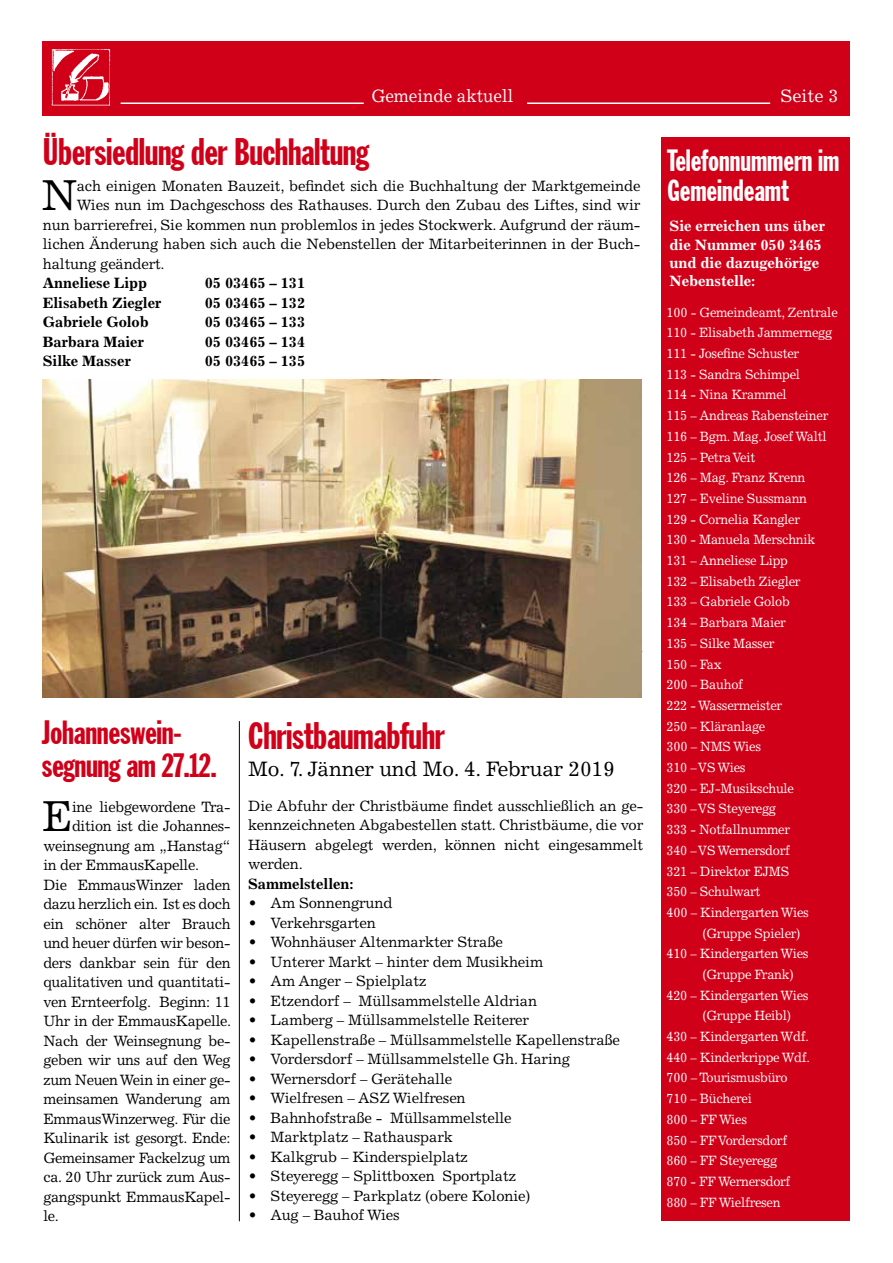
<style>
.page{position:relative;width:893px;height:1263px;background:#fff}
.page>*{position:absolute;margin:0;border:0;box-sizing:border-box;transform-origin:0 0}
.t1{font:43.5px "Excelsior LT Std";color:#000}
.t2{font:extra-condensed 37.5px "Franklin Gothic";letter-spacing:-.01em;color:#d10019}
.t3{font:extra-condensed 33px/33px "Franklin Gothic";letter-spacing:-.01em;color:#d10019}
.t4{font:extra-condensed 30px/30px "Franklin Gothic";color:#fff}
.t5{font:21px "Excelsior LT Std";letter-spacing:-.01em;color:#000}
.t6{font:18px "Excelsior LT Std";color:#fff;scale:.94 1}
.t7{font:18px "Excelsior LT Std";color:#fff}
.t8{font:15px/19.5px "Excelsior LT Std";letter-spacing:-.01em;color:#000;text-align:justify}
.t9{font:700 15px "Excelsior LT Std";letter-spacing:-.01em;color:#000}
.t10{font:700 15px/19.5px "Excelsior LT Std";letter-spacing:-.01em;color:#fff}
.t11{font:13.5px "Excelsior LT Std";letter-spacing:-.02em;color:#fff;scale:.95 1}
</style>
<div class="page">
<div style="left:42px;top:42px;width:808px;height:74px;background:#d10019"></div>
<img style="left:51px;top:49px;width:60px;height:57px">
<hr style="left:527px;top:102px;width:243px;height:2px;background:#fff">
<hr style="left:121px;top:102px;width:243px;height:2px;background:#fff">
<hr style="left:239px;top:721px;width:1px;height:500px;background:#000">
<div style="left:662px;top:137px;width:188px;height:1083px;background:#d10019"></div>
<img style="left:43px;top:379px;width:599px;height:318px">
<p class="t6" style="left:371px;top:86px;width:152px">Gemeinde aktuell</p>
<p class="t7" style="left:780px;top:86px;width:60px">Seite 3</p>
<h2 class="t2" style="left:43px;top:132px;width:328px">Übersiedlung der Buchhaltung</h2>
<h1 class="t1" style="left:41px;top:170px;width:37px">N</h1>
<p class="t8" style="left:77px;top:176px;width:565px">ach einigen Monaten Bauzeit, befindet sich die Buchhaltung der Marktgemeinde</p>
<p class="t8" style="left:77px;top:196px;width:565px">Wies nun im Dachgeschoss des Rathauses. Durch den Zubau des Liftes, sind wir</p>
<p class="t8" style="left:43px;top:215px;width:599px">nun barrierefrei, Sie kommen nun problemlos in jedes Stockwerk. Aufgrund der räum-</p>
<p class="t8" style="left:43px;top:235px;width:599px">lichen Änderung haben sich auch die Nebenstellen der Mitarbeiterinnen in der Buch-</p>
<p class="t8" style="left:43px;top:254px;width:123px">haltung geändert.</p>
<p class="t9" style="left:43px;top:275px;width:106px">Anneliese Lipp</p>
<p class="t9" style="left:205px;top:275px;width:102px">05 03465 – 131</p>
<p class="t9" style="left:43px;top:294px;width:120px">Elisabeth Ziegler</p>
<p class="t9" style="left:205px;top:294px;width:102px">05 03465 – 132</p>
<p class="t9" style="left:43px;top:314px;width:107px">Gabriele Golob</p>
<p class="t9" style="left:205px;top:314px;width:102px">05 03465 – 133</p>
<p class="t9" style="left:43px;top:333px;width:103px">Barbara Maier</p>
<p class="t9" style="left:205px;top:333px;width:102px">05 03465 – 134</p>
<p class="t9" style="left:43px;top:353px;width:90px">Silke Masser</p>
<p class="t9" style="left:205px;top:353px;width:102px">05 03465 – 135</p>
<h3 class="t3" style="left:42px;top:717px;width:177px">Johanneswein&shy;segnung am 27.12.</h3>
<h1 class="t1" style="left:42px;top:791px;width:32px">E</h1>
<p class="t8" style="left:72px;top:797px;width:160px">ine liebgewordene Tra-</p>
<p class="t8" style="left:72px;top:816px;width:160px">dition ist die Johannes-</p>
<p class="t8" style="left:43px;top:836px;width:189px">weinsegnung am „Hanstag“</p>
<p class="t8" style="left:43px;top:855px;width:157px">in der EmmausKapelle.</p>
<p class="t8" style="left:43px;top:875px;width:189px">Die EmmausWinzer laden</p>
<p class="t8" style="left:43px;top:894px;width:189px">dazu herzlich ein. Ist es doch</p>
<p class="t8" style="left:43px;top:914px;width:189px">ein schöner alter Brauch</p>
<p class="t8" style="left:43px;top:933px;width:189px">und heuer dürfen wir beson-</p>
<p class="t8" style="left:43px;top:953px;width:189px">ders dankbar sein für den</p>
<p class="t8" style="left:43px;top:972px;width:189px">qualitativen und quantitati-</p>
<p class="t8" style="left:43px;top:992px;width:189px">ven Ernteerfolg. Beginn: 11</p>
<p class="t8" style="left:43px;top:1011px;width:189px">Uhr in der EmmausKapelle.</p>
<p class="t8" style="left:43px;top:1031px;width:189px">Nach der Weinsegnung be-</p>
<p class="t8" style="left:43px;top:1050px;width:189px">geben wir uns auf den Weg</p>
<p class="t8" style="left:43px;top:1070px;width:189px">zum Neuen Wein in einer ge-</p>
<p class="t8" style="left:43px;top:1089px;width:189px">meinsamen Wanderung am</p>
<p class="t8" style="left:43px;top:1109px;width:189px">EmmausWinzerweg. Für die</p>
<p class="t8" style="left:43px;top:1128px;width:189px">Kulinarik ist gesorgt. Ende:</p>
<p class="t8" style="left:43px;top:1148px;width:189px">Gemeinsamer Fackelzug um</p>
<p class="t8" style="left:43px;top:1167px;width:189px">ca. 20 Uhr zurück zum Aus-</p>
<p class="t8" style="left:43px;top:1187px;width:189px">gangspunkt EmmausKapel-</p>
<p class="t8" style="left:43px;top:1206px;width:17px">le.</p>
<h2 class="t2" style="left:248px;top:716px;width:198px">Christbaumabfuhr</h2>
<h3 class="t5" style="left:248px;top:756px;width:368px">Mo. 7. Jänner und Mo. 4. Februar 2019</h3>
<p class="t8" style="left:248px;top:796px;width:397px">Die Abfuhr der Christbäume findet ausschließlich an ge&shy;kennzeichneten Abgabestellen statt. Christbäume, die vor Häusern abgelegt werden, können nicht eingesammelt werden.</p>
<p class="t9" style="left:248px;top:875px;width:107px">Sammelstellen:</p>
<p class="t8" style="left:248px;top:894px;width:146px">• Am Sonnengrund</p>
<p class="t8" style="left:248px;top:913px;width:129px">• Verkehrsgarten</p>
<p class="t8" style="left:248px;top:933px;width:256px">• Wohnhäuser Altenmarkter Straße</p>
<p class="t8" style="left:248px;top:952px;width:297px">• Unterer Markt – hinter dem Musikheim</p>
<p class="t8" style="left:248px;top:972px;width:180px">• Am Anger – Spielplatz</p>
<p class="t8" style="left:248px;top:991px;width:290px">• Etzendorf – Müllsammelstelle Aldrian</p>
<p class="t8" style="left:248px;top:1011px;width:282px">• Lamberg – Müllsammelstelle Reiterer</p>
<p class="t8" style="left:248px;top:1030px;width:373px">• Kapellenstraße – Müllsammelstelle Kapellenstraße</p>
<p class="t8" style="left:248px;top:1050px;width:323px">• Vordersdorf – Müllsammelstelle Gh. Haring</p>
<p class="t8" style="left:248px;top:1069px;width:206px">• Wernersdorf – Gerätehalle</p>
<p class="t8" style="left:248px;top:1089px;width:219px">• Wielfresen – ASZ Wielfresen</p>
<p class="t8" style="left:248px;top:1108px;width:265px">• Bahnhofstraße - Müllsammelstelle</p>
<p class="t8" style="left:248px;top:1128px;width:206px">• Marktplatz – Rathauspark</p>
<p class="t8" style="left:248px;top:1147px;width:221px">• Kalkgrub – Kinderspielplatz</p>
<p class="t8" style="left:248px;top:1167px;width:269px">• Steyeregg – Splittboxen Sportplatz</p>
<p class="t8" style="left:248px;top:1186px;width:284px">• Steyeregg – Parkplatz (obere Kolonie)</p>
<p class="t8" style="left:248px;top:1206px;width:153px">• Aug – Bauhof Wies</p>
<h3 class="t4" style="left:668px;top:146px;width:173px">Telefonnummern im<br>Gemeindeamt</h3>
<p class="t10" style="left:670px;top:216px;width:157px">Sie erreichen uns über die Nummer 050 3465</p>
<p class="t10" style="left:670px;top:254px;width:151px;line-height:18px">und die dazugehörige<br>Nebenstelle:</p>
<p class="t11" style="left:666px;top:304px;width:182px">100 - Gemeindeamt, Zentrale</p>
<p class="t11" style="left:666px;top:325px;width:176px">110 - Elisabeth Jammernegg</p>
<p class="t11" style="left:666px;top:346px;width:141px">111 - Josefine Schuster</p>
<p class="t11" style="left:666px;top:366px;width:142px">113 - Sandra Schimpel</p>
<p class="t11" style="left:666px;top:387px;width:128px">114 - Nina Krammel</p>
<p class="t11" style="left:666px;top:408px;width:172px">115 – Andreas Rabensteiner</p>
<p class="t11" style="left:666px;top:428px;width:170px">116 – Bgm. Mag. Josef Waltl</p>
<p class="t11" style="left:666px;top:449px;width:95px">125 – Petra Veit</p>
<p class="t11" style="left:666px;top:470px;width:148px">126 – Mag. Franz Krenn</p>
<p class="t11" style="left:666px;top:490px;width:149px">127 – Eveline Sussmann</p>
<p class="t11" style="left:666px;top:511px;width:142px">129 - Cornelia Kangler</p>
<p class="t11" style="left:666px;top:532px;width:158px">130 - Manuela Merschnik</p>
<p class="t11" style="left:666px;top:553px;width:129px">131 – Anneliese Lipp</p>
<p class="t11" style="left:666px;top:573px;width:143px">132 – Elisabeth Ziegler</p>
<p class="t11" style="left:666px;top:594px;width:131px">133 – Gabriele Golob</p>
<p class="t11" style="left:666px;top:615px;width:127px">134 – Barbara Maier</p>
<p class="t11" style="left:666px;top:635px;width:115px">135 – Silke Masser</p>
<p class="t11" style="left:666px;top:656px;width:60px">150 – Fax</p>
<p class="t11" style="left:666px;top:677px;width:82px">200 – Bauhof</p>
<p class="t11" style="left:666px;top:697px;width:123px">222 - Wassermeister</p>
<p class="t11" style="left:666px;top:718px;width:105px">250 – Kläranlage</p>
<p class="t11" style="left:666px;top:739px;width:101px">300 – NMS Wies</p>
<p class="t11" style="left:666px;top:759px;width:85px">310 – VS Wies</p>
<p class="t11" style="left:666px;top:780px;width:136px">320 – EJ-Musikschule</p>
<p class="t11" style="left:666px;top:801px;width:117px">330 – VS Steyeregg</p>
<p class="t11" style="left:666px;top:822px;width:132px">333 - Notfallnummer</p>
<p class="t11" style="left:666px;top:842px;width:132px">340 – VS Wernersdorf</p>
<p class="t11" style="left:666px;top:863px;width:131px">321 – Direktor EJMS</p>
<p class="t11" style="left:666px;top:884px;width:100px">350 – Schulwart</p>
<p class="t11" style="left:666px;top:904px;width:151px">400 – Kindergarten Wies</p>
<p class="t11" style="left:702px;top:925px;width:105px">(Gruppe Spieler)</p>
<p class="t11" style="left:666px;top:946px;width:151px">410 – Kindergarten Wies</p>
<p class="t11" style="left:702px;top:966px;width:97px">(Gruppe Frank)</p>
<p class="t11" style="left:666px;top:987px;width:151px">420 – Kindergarten Wies</p>
<p class="t11" style="left:702px;top:1008px;width:95px">(Gruppe Heibl)</p>
<p class="t11" style="left:666px;top:1029px;width:152px">430 – Kindergarten Wdf.</p>
<p class="t11" style="left:666px;top:1049px;width:153px">440 – Kinderkrippe Wdf.</p>
<p class="t11" style="left:666px;top:1070px;width:129px">700 – Tourismusbüro</p>
<p class="t11" style="left:666px;top:1091px;width:91px">710 – Bücherei</p>
<p class="t11" style="left:666px;top:1111px;width:86px">800 – FF Wies</p>
<p class="t11" style="left:666px;top:1132px;width:129px">850 – FF Vordersdorf</p>
<p class="t11" style="left:666px;top:1153px;width:118px">860 – FF Steyeregg</p>
<p class="t11" style="left:666px;top:1173px;width:132px">870 - FF Wernersdorf</p>
<p class="t11" style="left:666px;top:1194px;width:122px">880 – FF Wielfresen</p>
</div>
